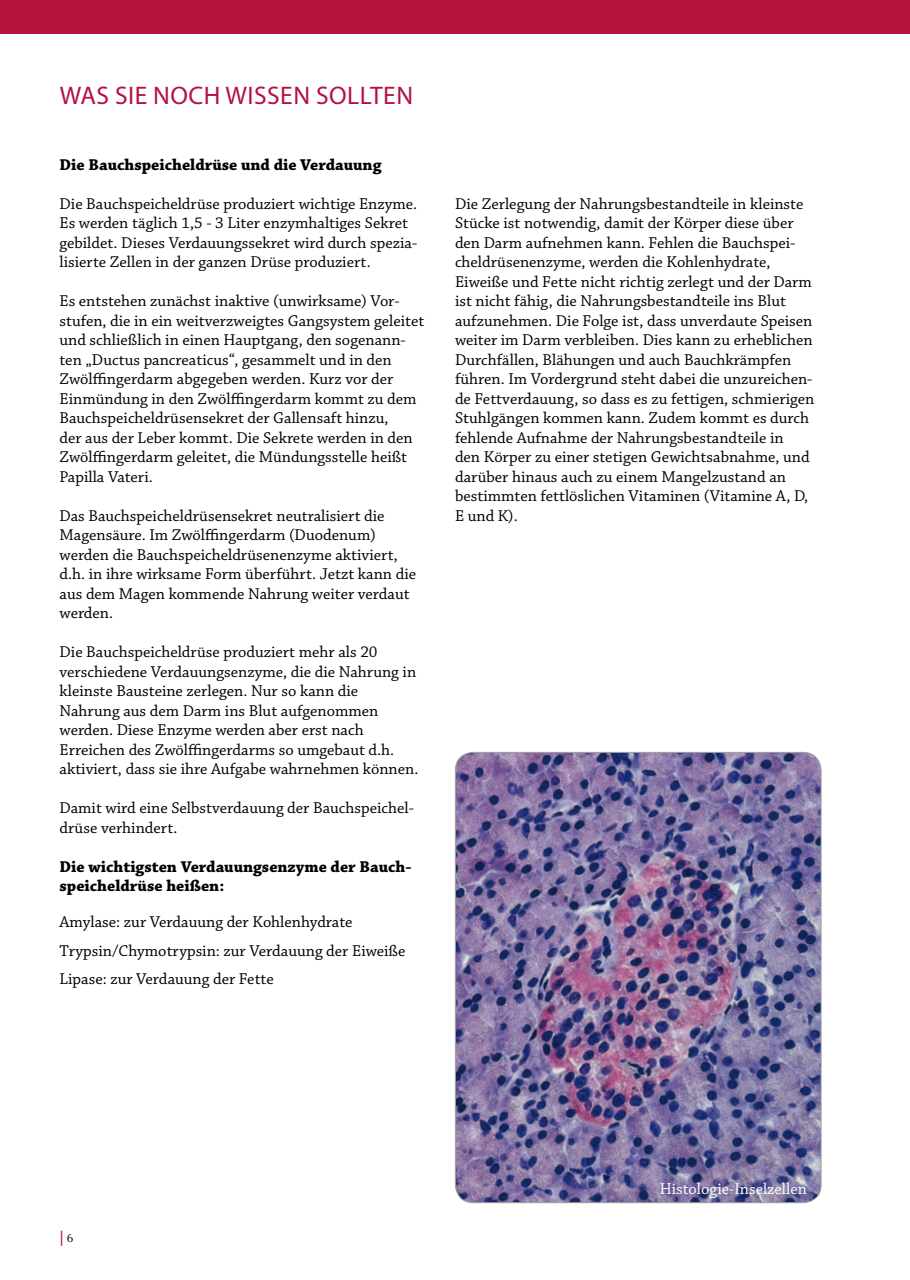
<style>
.page{position:relative;width:910px;height:1280px;background:#fff}
.page>*{position:absolute;margin:0;border:0;box-sizing:border-box;transform-origin:0 0}
.t1{font:25.5px "Myriad Pro";letter-spacing:.02em;color:#b5123e}
.t2{font:16.5px/19.5px "Chaparral Pro";color:#000}
.t3{font:700 16.5px/19.5px "Chaparral Pro";color:#000}
.t4{font:16.5px "Chaparral Pro";color:#fff}
.t5{font:700 15px "Optima LT";color:#b5123e}
.s1{font-weight:400;font-size:12px;color:#000}
</style>
<div class="page">
<div style="left:0;top:0;width:910px;height:33px;background:#b5123e"></div>
<img style="left:455px;top:752px;width:366px;height:451px">
<h1 class="t1" style="left:60px;top:80px;width:355px">WAS SIE NOCH WISSEN SOLLTEN</h1>
<p class="t3" style="left:60px;top:155px;width:324px">Die Bauchspeicheldrüse und die Verdauung</p>
<p class="t2" style="left:60px;top:194px;width:359px">Die Bauchspeicheldrüse produziert wichtige Enzyme.<br>Es werden täglich 1,5 - 3 Liter enzymhaltiges Sekret gebildet. Dieses Verdauungssekret wird durch spezia&shy;lisierte Zellen in der ganzen Drüse produziert.</p>
<p class="t2" style="left:60px;top:292px;width:366px">Es entstehen zunächst inaktive (unwirksame) Vor&shy;stufen, die in ein weitverzweigtes Gangsystem geleitet und schließlich in einen Hauptgang, den sogenann&shy;ten „Ductus pancreaticus“, gesammelt und in den Zwölffingerdarm abgegeben werden. Kurz vor der Einmündung in den Zwölffingerdarm kommt zu dem Bauchspeicheldrüsensekret der Gallensaft hinzu,<br>der aus der Leber kommt. Die Sekrete werden in den Zwölffingerdarm geleitet, die Mündungsstelle heißt Papilla Vateri.</p>
<p class="t2" style="left:60px;top:506px;width:358px">Das Bauchspeicheldrüsensekret neutralisiert die Magensäure. Im Zwölffingerdarm (Duodenum) werden die Bauchspeicheldrüsenenzyme aktiviert, d.h. in ihre wirksame Form überführt. Jetzt kann die aus dem Magen kommende Nahrung weiter verdaut werden.</p>
<p class="t2" style="left:60px;top:643px;width:360px">Die Bauchspeicheldrüse produziert mehr als 20 verschiedene Verdauungsenzyme, die die Nahrung in kleinste Bausteine zerlegen. Nur so kann die Nahrung aus dem Darm ins Blut aufgenommen werden. Diese Enzyme werden aber erst nach Erreichen des Zwölffingerdarms so umgebaut d.h. aktiviert, dass sie ihre Aufgabe wahrnehmen können.</p>
<p class="t2" style="left:60px;top:799px;width:356px">Damit wird eine Selbstverdauung der Bauchspeichel&shy;drüse verhindert.</p>
<p class="t3" style="left:60px;top:857px;width:353px">Die wichtigsten Verdauungsenzyme der Bauch&shy;speicheldrüse heißen:</p>
<p class="t2" style="left:60px;top:908px;width:348px;line-height:28.5px">Amylase: zur Verdauung der Kohlenhydrate<br>Trypsin/Chymotrypsin: zur Verdauung der Eiweiße<br>Lipase: zur Verdauung der Fette</p>
<p class="t2" style="left:455px;top:194px;width:361px">Die Zerlegung der Nahrungsbestandteile in kleinste Stücke ist notwendig, damit der Körper diese über den Darm aufnehmen kann. Fehlen die Bauchspei&shy;cheldrüsenenzyme, werden die Kohlenhydrate, Eiweiße und Fette nicht richtig zerlegt und der Darm ist nicht fähig, die Nahrungsbestandteile ins Blut aufzunehmen. Die Folge ist, dass unverdaute Speisen weiter im Darm verbleiben. Dies kann zu erheblichen Durchfällen, Blähungen und auch Bauchkrämpfen führen. Im Vordergrund steht dabei die unzureichen&shy;de Fettverdauung, so dass es zu fettigen, schmierigen Stuhlgängen kommen kann. Zudem kommt es durch fehlende Aufnahme der Nahrungsbestandteile in<br>den Körper zu einer stetigen Gewichtsabnahme, und darüber hinaus auch zu einem Mangelzustand an bestimmten fettlöslichen Vitaminen (Vitamine A, D, E und K).</p>
<p class="t5" style="left:57px;top:1228px;width:18px">|<span class="s1">6</span></p>
<p class="t4" style="left:660px;top:1180px;width:149px">Histologie-Inselzellen</p>
</div>
